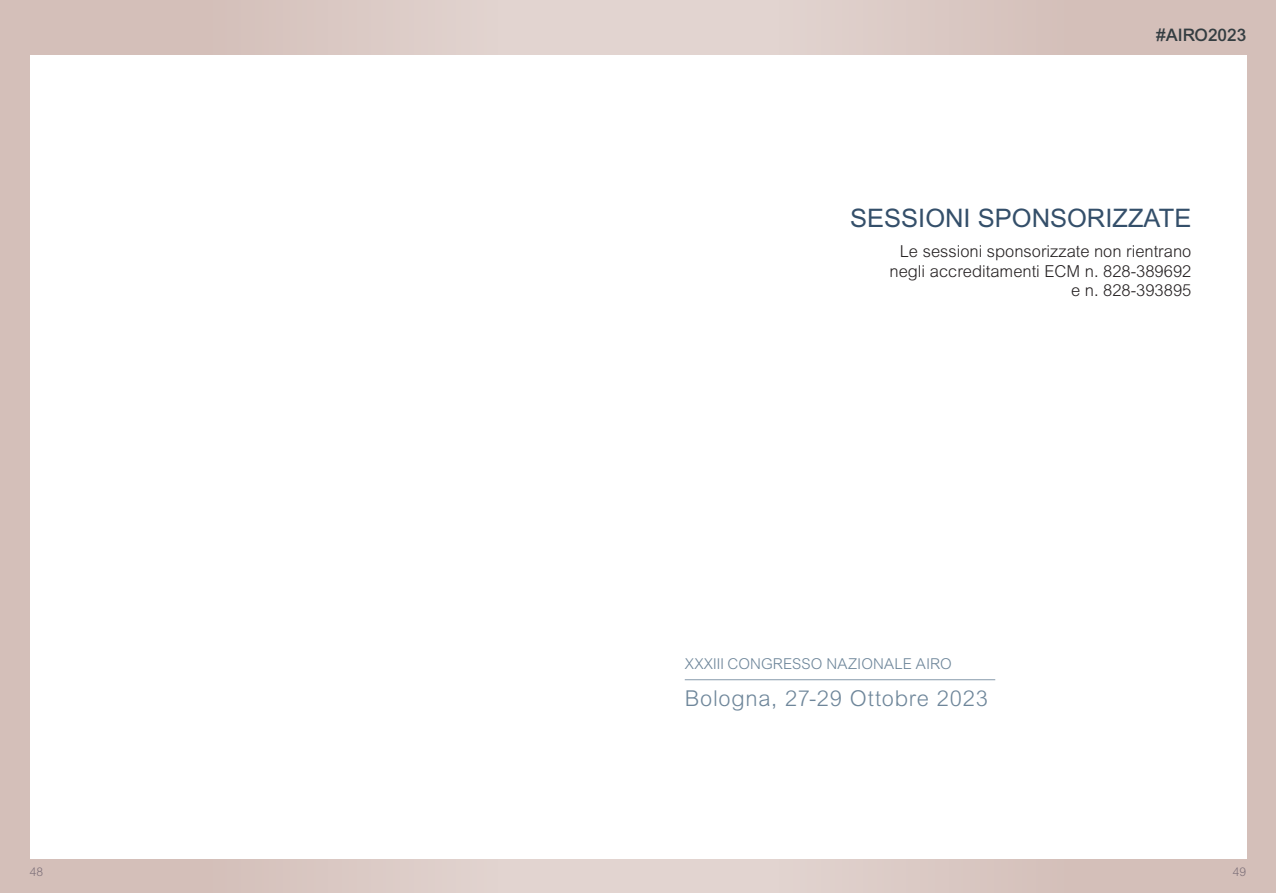
<style>
.page{position:relative;width:1276px;height:893px;background:#fff}
.page>*{position:absolute;margin:0;border:0;box-sizing:border-box;transform-origin:0 0}
.t1{font:25.5px "Arial MT Std";color:#344f6a}
.t2{font:300 21.9px "Arial MT Std";letter-spacing:.035em;color:#6e869a}
.t3{font:500 17.25px "Arial MT Std";color:#343d41}
.t4{font:300 16.5px/19.8px "Arial MT Std";color:#231f20;text-align:right}
.t5{font:300 15px "Arial MT Std";letter-spacing:.005em;color:#6e869a}
.t6{font:300 12px "Arial MT Std";color:#7e717a}
</style>
<div class="page">
<div style="left:0;top:0;width:638px;height:893px;background:linear-gradient(to right,#d1bab3,#e4d7d3)"></div>
<div style="left:638px;top:0;width:638px;height:893px;background:linear-gradient(to right,#e3d6d3,#d1bbb4)"></div>
<div style="left:30px;top:55px;width:1216px;height:804px;background:#fff"></div>
<hr style="left:685px;top:679px;width:310px;height:1px;background:#879bac">
<p class="t3" style="left:1156px;top:25px;width:91px">#AIRO2023</p>
<h1 class="t1" style="left:850px;top:203px;width:343px">SESSIONI SPONSORIZZATE</h1>
<p class="t4" style="left:889px;top:241px;width:303px">Le sessioni sponsorizzate non rientrano negli accreditamenti ECM n. 828-389692 e n. 828-393895</p>
<p class="t5" style="left:685px;top:655px;width:268px">XXXIII CONGRESSO NAZIONALE AIRO</p>
<h2 class="t2" style="left:685px;top:686px;width:305px">Bologna, 27-29 Ottobre 2023</h2>
<p class="t6" style="left:30px;top:865px;width:15px">48</p>
<p class="t6" style="left:1232px;top:865px;width:15px">49</p>
</div>
